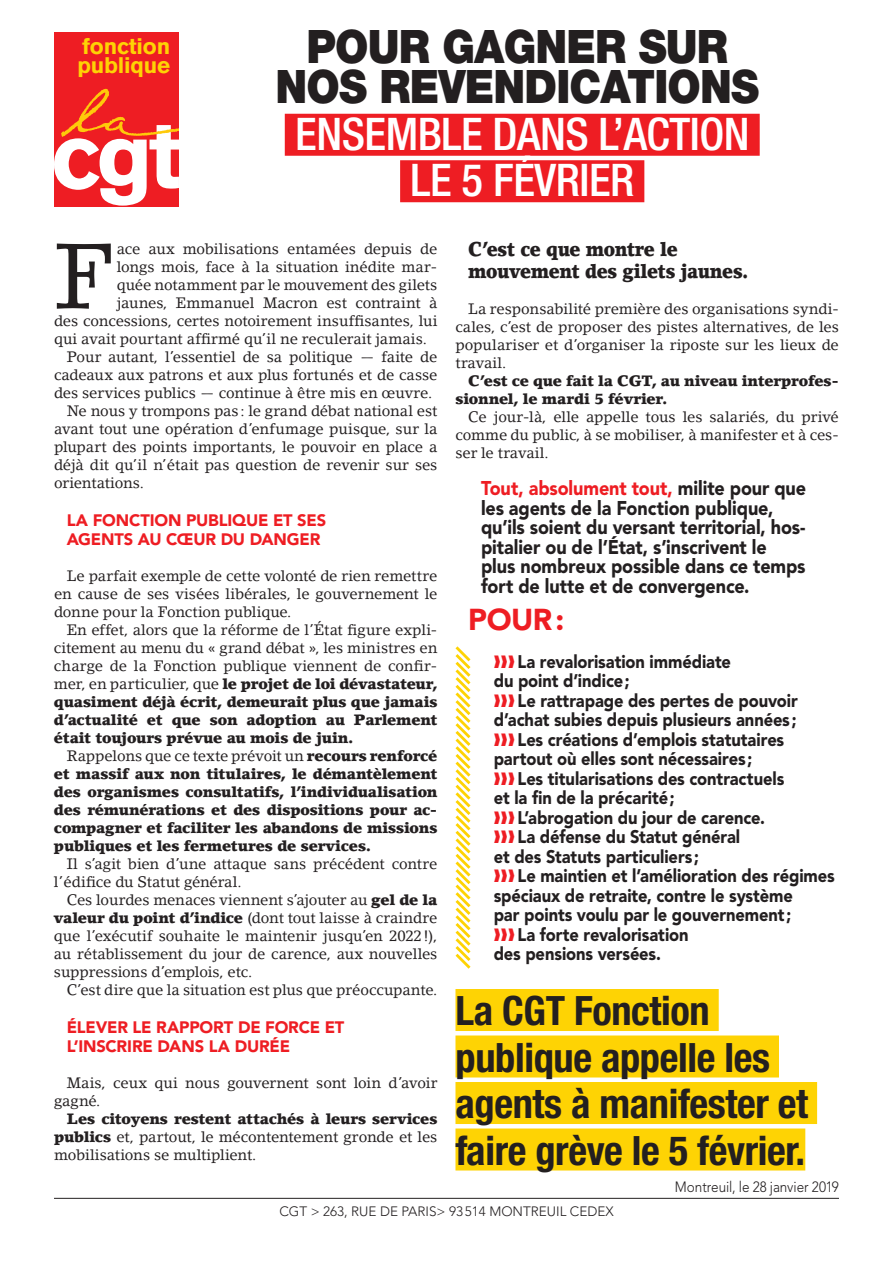
<style>
.page{position:relative;width:893px;height:1263px;background:#fff}
.page>*{position:absolute;margin:0;border:0;box-sizing:border-box;transform-origin:0 0}
.t1{font:91.2px "Lino Letter Std";color:#231f20}
.t2{font:900 46.2px/40.5px "Helvetica Neue LT Std";letter-spacing:-.02em;color:#231f20;text-align:center;scale:.91 1}
.t3{font:500 condensed 45px/46.5px "Helvetica Neue LT Std";letter-spacing:-.01em;color:#fff;text-align:center}
.t4{font:700 condensed 40.5px/46.5px "Helvetica Neue LT Std";letter-spacing:-.01em;color:#231f20}
.t5{font:900 30px "Avenir LT Std";color:#ee1d23}
.t6{font:700 22.35px/19.2px "Akzidenz Grotesk BQ";letter-spacing:-.01em;color:#fed304}
.t7{font:900 19.8px/19.5px "Avenir LT Std";letter-spacing:-.005em;color:#231f20;scale:.91 1}
.t8{font:900 19.8px/21.6px "Lino Letter Std";letter-spacing:-.02em;color:#231f20;scale:.91 1}
.t9{font:900 18.15px/19.5px "Avenir LT Std";letter-spacing:-.005em;color:#231f20;scale:.91 1}
.t10{font:900 16.5px/19.5px "Avenir LT Std";letter-spacing:-.01em;color:#ee1d23}
.t11{font:15px/18px "Lino Letter Std";letter-spacing:-.01em;color:#231f20;text-align:justify}
.t12{font:900 15px/18px "Lino Letter Std";letter-spacing:-.01em;color:#231f20;text-align:justify}
.t13{font:300 14.85px "Avenir LT Std";letter-spacing:-.005em;color:#231f20;scale:.91 1}
.t14{font:300 13.5px "Avenir LT Std";color:#231f20}
.s1{font-weight:900}
.s2{font-weight:400}
.s3{color:#ee1d23}
</style>
<div class="page">
<div style="left:455px;top:989px;width:264px;height:42px;background:#fed304"></div>
<div style="left:455px;top:1035px;width:324px;height:42px;background:#fed304"></div>
<div style="left:455px;top:1082px;width:362px;height:42px;background:#fed304"></div>
<div style="left:455px;top:1128px;width:350px;height:42px;background:#fed304"></div>
<div style="left:54px;top:33px;width:125px;height:174px;background:#ee1d23"></div>
<svg style="left:54px;top:88px;width:125px;height:118px"></svg>
<div style="left:285px;top:114px;width:475px;height:42px;background:#ee1d23"></div>
<div style="left:400px;top:160px;width:244px;height:42px;background:#ee1d23"></div>
<hr style="left:54px;top:1198px;width:785px;height:1px;background:#231f20">
<svg style="left:455px;top:646px;width:16px;height:323px"></svg>
<h3 class="t6" style="left:78px;top:36px;width:94px">fonction publique</h3>
<h2 class="t2" style="left:275px;top:26px;width:533px">POUR GAGNER SUR<br>NOS REVENDICATIONS</h2>
<h3 class="t3" style="left:295px;top:110px;width:456px">ENSEMBLE DANS L’ACTION<br>LE 5 FÉVRIER</h3>
<h1 class="t1" style="left:54px;top:221px;width:62px">F</h1>
<p class="t11" style="left:117px;top:240px;width:322px">ace aux mobilisations entamées depuis de</p>
<p class="t11" style="left:117px;top:258px;width:322px">longs mois, face à la situation inédite mar-</p>
<p class="t11" style="left:117px;top:276px;width:322px">quée notamment par le mouvement des gilets</p>
<p class="t11" style="left:117px;top:294px;width:322px">jaunes, Emmanuel Macron est contraint à</p>
<p class="t11" style="left:54px;top:312px;width:385px">des concessions, certes notoirement insuffisantes, lui</p>
<p class="t11" style="left:54px;top:330px;width:374px">qui avait pourtant affirmé qu’il ne reculerait jamais.</p>
<p class="t11" style="left:67px;top:348px;width:372px">Pour autant, l’essentiel de sa politique — faite de</p>
<p class="t11" style="left:54px;top:366px;width:385px">cadeaux aux patrons et aux plus fortunés et de casse</p>
<p class="t11" style="left:54px;top:384px;width:380px">des services publics — continue à être mis en œuvre.</p>
<p class="t11" style="left:67px;top:402px;width:372px">Ne nous y trompons pas: le grand débat national est</p>
<p class="t11" style="left:54px;top:420px;width:385px">avant tout une opération d’enfumage puisque, sur la</p>
<p class="t11" style="left:54px;top:438px;width:385px">plupart des points importants, le pouvoir en place a</p>
<p class="t11" style="left:54px;top:456px;width:385px">déjà dit qu’il n’était pas question de revenir sur ses</p>
<p class="t11" style="left:54px;top:474px;width:91px">orientations.</p>
<p class="t10" style="left:67px;top:510px;width:261px">LA FONCTION PUBLIQUE ET SES<br>AGENTS AU CŒUR DU DANGER</p>
<p class="t11" style="left:54px;top:567px;width:385px;text-indent:13px">Le parfait exemple de cette volonté de rien remettre en cause de ses visées libérales, le gouvernement le donne pour la Fonction publique.</p>
<p class="t11" style="left:54px;top:621px;width:385px;text-indent:13px">En effet, alors que la réforme de l’État figure expli&shy;citement au menu du « grand débat », les ministres en charge de la Fonction publique viennent de confir&shy;mer, en particulier, que <span class="s1">le projet de loi dévastateur, quasiment déjà écrit, demeurait plus que jamais d’actualité et que son adoption au Parlement était toujours prévue au mois de juin.</span></p>
<p class="t12" style="left:54px;top:747px;width:385px;text-indent:13px"><span class="s2">Rappelons que ce texte prévoit un</span> recours renforcé et massif aux non titulaires, le démantèlement des organismes consultatifs, l’individualisation des rémunérations et des dispositions pour ac&shy;compagner et faciliter les abandons de missions publiques et les fermetures de services.</p>
<p class="t11" style="left:54px;top:855px;width:385px;text-indent:13px">Il s’agit bien d’une attaque sans précédent contre l’édifice du Statut général.</p>
<p class="t11" style="left:54px;top:891px;width:385px;text-indent:13px">Ces lourdes menaces viennent s’ajouter au <span class="s1">gel de la valeur du point d’indice</span> (dont tout laisse à craindre que l’exécutif souhaite le maintenir jusqu’en 2022!), au rétablissement du jour de carence, aux nouvelles suppressions d’emplois, etc.</p>
<p class="t11" style="left:67px;top:981px;width:372px">C’est dire que la situation est plus que préoccupante.</p>
<p class="t10" style="left:67px;top:1017px;width:279px">ÉLEVER LE RAPPORT DE FORCE ET<br>L’INSCRIRE DANS LA DURÉE</p>
<p class="t11" style="left:54px;top:1074px;width:385px;text-indent:13px">Mais, ceux qui nous gouvernent sont loin d’avoir gagné.</p>
<p class="t11" style="left:54px;top:1110px;width:385px;text-indent:13px"><span class="s1">Les citoyens restent attachés à leurs services publics</span> et, partout, le mécontentement gronde et les mobilisations se multiplient.</p>
<h3 class="t8" style="left:468px;top:239px;width:309px">C’est ce que montre le mouvement des gilets jaunes.</h3>
<p class="t11" style="left:455px;top:300px;width:385px;text-indent:13px">La responsabilité première des organisations syndi&shy;cales, c’est de proposer des pistes alternatives, de les populariser et d’organiser la riposte sur les lieux de travail.</p>
<p class="t12" style="left:455px;top:372px;width:385px;text-indent:13px">C’est ce que fait la CGT, au niveau interprofes&shy;sionnel, le mardi 5 février.</p>
<p class="t11" style="left:455px;top:408px;width:385px;text-indent:13px">Ce jour-là, elle appelle tous les salariés, du privé comme du public, à se mobiliser, à manifester et à ces&shy;ser le travail.</p>
<h3 class="t7" style="left:481px;top:479px;width:359px"><span class="s3">Tout, absolument tout,</span> milite pour que les agents de la Fonction publique, qu’ils soient du versant territorial, hos&shy;pitalier ou de l’État, s’inscrivent le plus nombreux possible dans ce temps fort de lutte et de convergence.</h3>
<h3 class="t5" style="left:468px;top:602px;width:98px">POUR:</h3>
<p class="t9" style="left:494px;top:652px;width:376px"><span class="s3">❱</span> <span class="s3">❱</span> <span class="s3">❱</span> La revalorisation immédiate<br>du point d’indice;<br><span class="s3">❱</span> <span class="s3">❱</span> <span class="s3">❱</span> Le rattrapage des pertes de pouvoir d’achat subies depuis plusieurs années;<br><span class="s3">❱</span> <span class="s3">❱</span> <span class="s3">❱</span> Les créations d’emplois statutaires partout où elles sont nécessaires;<br><span class="s3">❱</span> <span class="s3">❱</span> <span class="s3">❱</span> Les titularisations des contractuels<br>et la fin de la précarité;<br><span class="s3">❱</span> <span class="s3">❱</span> <span class="s3">❱</span> L’abrogation du jour de carence.<br><span class="s3">❱</span> <span class="s3">❱</span> <span class="s3">❱</span> La défense du Statut général<br>et des Statuts particuliers;<br><span class="s3">❱</span> <span class="s3">❱</span> <span class="s3">❱</span> Le maintien et l’amélioration des régimes spéciaux de retraite, contre le système<br>par points voulu par le gouvernement ;<br><span class="s3">❱</span> <span class="s3">❱</span> <span class="s3">❱</span> La forte revalorisation<br>des pensions versées.</p>
<h3 class="t4" style="left:455px;top:987px;width:354px">La CGT Fonction publique appelle les agents à manifester et faire grève le 5 février.</h3>
<p class="t13" style="left:675px;top:1178px;width:182px">Montreuil, le 28 janvier 2019</p>
<p class="t14" style="left:279px;top:1203px;width:336px">CGT &gt; 263, RUE DE PARIS&gt; 93514 MONTREUIL CEDEX</p>
</div>
